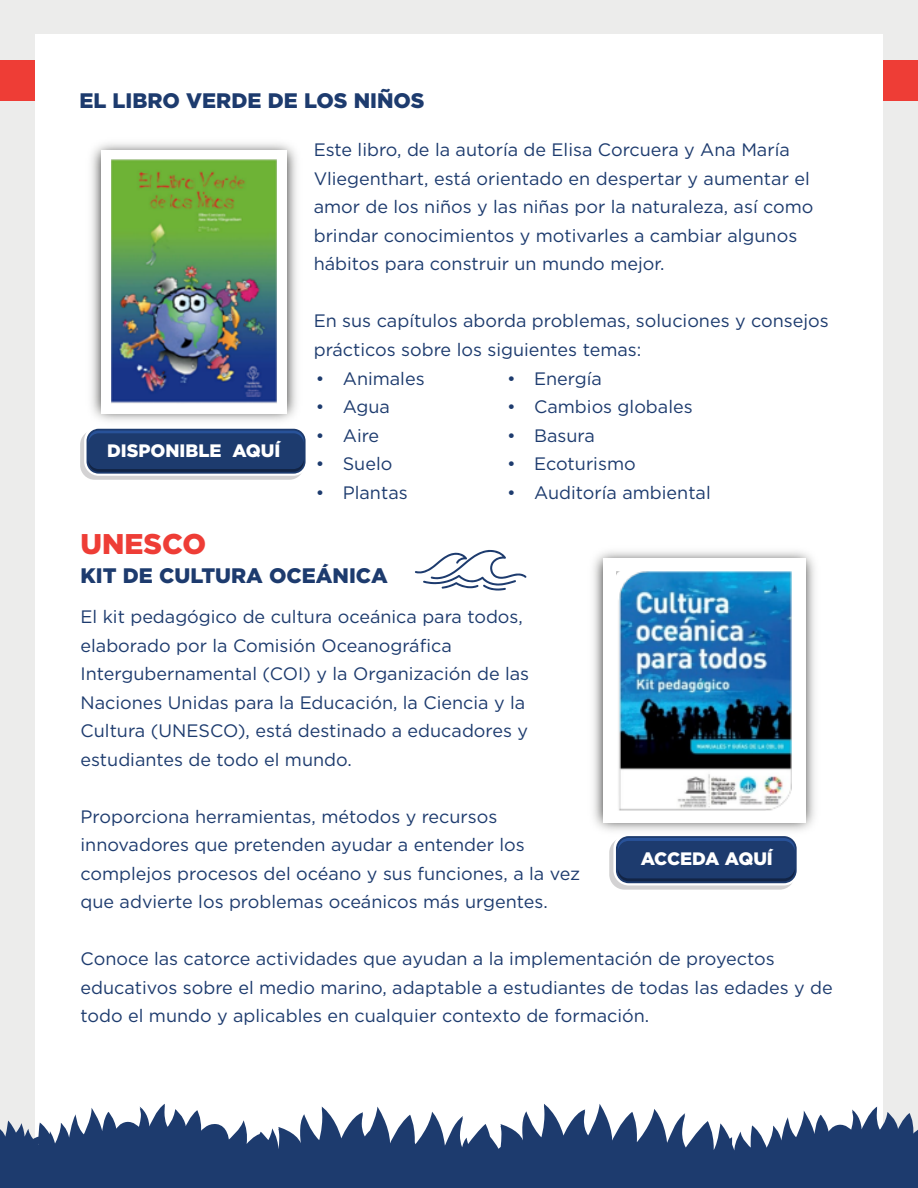
<style>
.page{position:relative;width:918px;height:1188px;background:#ececeb}
.page>*{position:absolute;margin:0;border:0;box-sizing:border-box;transform-origin:0 0}
.t1{font:900 28.5px "Gotham";color:#ee3d36}
.t2{font:900 21px "Gotham";color:#1d3b6e}
.t3{font:18px/28.5px "Gotham";color:#1d3b6e}
.t4{font:900 18px "Gotham";color:#fff}
</style>
<div class="page">
<div style="left:0;top:61px;width:918px;height:40px;background:#ee3d36"></div>
<div style="left:35px;top:35px;width:848px;height:1118px;background:#fff"></div>
<svg style="left:0;top:1104px;width:918px;height:84px;fill:#1d3b6e"></svg>
<div style="left:609px;top:837px;width:186px;height:53px;background:linear-gradient(to right,#dbdadb,#dfdedf);border-radius:15px"></div>
<svg style="left:613px;top:833px;width:186px;height:52px"></svg>
<svg style="left:616px;top:874px;width:181px;height:9px;background:#223b66"></svg>
<img style="left:80px;top:143px;width:217px;height:298px">
<div style="left:101px;top:150px;width:186px;height:263px;background:#fff"></div>
<img style="left:112px;top:160px;width:164px;height:243px">
<img style="left:593px;top:551px;width:222px;height:323px">
<div style="left:603px;top:559px;width:203px;height:264px;background:#fff"></div>
<img style="left:617px;top:571px;width:175px;height:239px">
<div style="left:80px;top:430px;width:224px;height:50px;background:#d3d2d3;border-radius:15px"></div>
<svg style="left:84px;top:426px;width:224px;height:50px"></svg>
<svg style="left:87px;top:429px;width:219px;height:45px;background:#213f71"></svg>
<svg style="left:415px;top:550px;width:112px;height:41px"></svg>
<p class="t2" style="left:79px;top:86px;width:347px">EL LIBRO VERDE DE LOS NIÑOS</p>
<p class="t3" style="left:314px;top:135px;width:501px">Este libro, de la autoría de Elisa Corcuera y Ana María Vliegenthart, está orientado en despertar y aumentar el amor de los niños y las niñas por la naturaleza, así como brindar conocimientos y motivarles a cambiar algunos hábitos para construir un mundo mejor.</p>
<p class="t4" style="left:107px;top:438px;width:175px">DISPONIBLE AQUÍ</p>
<p class="t3" style="left:314px;top:306px;width:517px">En sus capítulos aborda problemas, soluciones y consejos prácticos sobre los siguientes temas:</p>
<p class="t3" style="left:316px;top:364px;width:110px">• Animales</p>
<p class="t3" style="left:316px;top:392px;width:76px">• Agua</p>
<p class="t3" style="left:316px;top:421px;width:65px">• Aire</p>
<p class="t3" style="left:316px;top:449px;width:78px">• Suelo</p>
<p class="t3" style="left:316px;top:478px;width:93px">• Plantas</p>
<p class="t3" style="left:507px;top:364px;width:96px">• Energía</p>
<p class="t3" style="left:507px;top:392px;width:187px">• Cambios globales</p>
<p class="t3" style="left:507px;top:421px;width:89px">• Basura</p>
<p class="t3" style="left:507px;top:449px;width:130px">• Ecoturismo</p>
<p class="t3" style="left:507px;top:478px;width:205px">• Auditoría ambiental</p>
<h1 class="t1" style="left:81px;top:524px;width:127px">UNESCO</h1>
<p class="t2" style="left:81px;top:561px;width:309px">KIT DE CULTURA OCEÁNICA</p>
<p class="t3" style="left:81px;top:602px;width:450px">El kit pedagógico de cultura oceánica para todos, elaborado por la Comisión Oceanográfica Intergubernamental (COI) y la Organización de las Naciones Unidas para la Educación, la Ciencia y la Cultura (UNESCO), está destinado a educadores y estudiantes de todo el mundo.</p>
<p class="t3" style="left:81px;top:802px;width:501px">Proporciona herramientas, métodos y recursos innovadores que pretenden ayudar a entender los complejos procesos del océano y sus funciones, a la vez que advierte los problemas oceánicos más urgentes.</p>
<p class="t4" style="left:641px;top:847px;width:134px">ACCEDA AQUÍ</p>
<p class="t3" style="left:81px;top:944px;width:754px">Conoce las catorce actividades que ayudan a la implementación de proyectos educativos sobre el medio marino, adaptable a estudiantes de todas las edades y de todo el mundo y aplicables en cualquier contexto de formación.</p>
</div>
